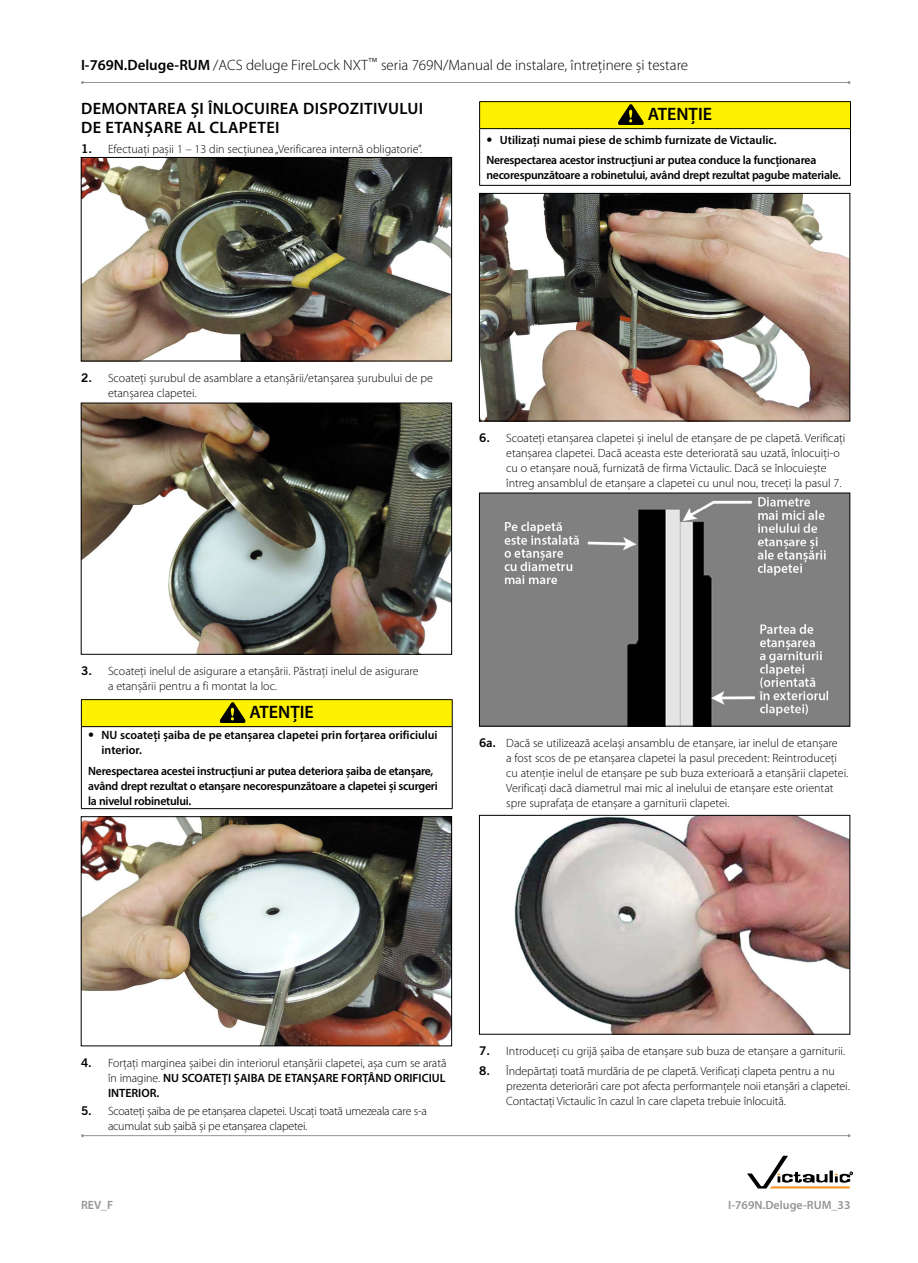
<style>
.page{position:relative;width:918px;height:1263px;background:#fff}
.page>*{position:absolute;margin:0;border:0;box-sizing:border-box;transform-origin:0 0}
.t1{font:600 18px "Myriad Pro";color:#000}
.t2{font:600 16.5px/19.8px "Myriad Pro";letter-spacing:.02em;color:#000}
.t3{font:300 15px "Myriad Pro";color:#000}
.t4{font:300 12px/15px "Myriad Pro";color:#000}
.t5{font:600 12px/15px "Myriad Pro";letter-spacing:-.02em;color:#000}
.t6{font:300 12px/15px "Myriad Pro";letter-spacing:-.02em;color:#000}
.t7{font:600 12px/15px "Myriad Pro";color:#000}
.t8{font:600 12px "Myriad Pro";color:#939598}
.s1{font-weight:600}
.s2{font-family:"Trade Gothic LT Std Bd 2";font-weight:400}
</style>
<div class="page">
<hr style="left:82px;top:82px;width:767px;height:1px;background:#939598">
<img style="left:83px;top:159px;width:367px;height:200px">
<div style="left:81px;top:157px;width:371px;height:204px;border:1px solid #000"></div>
<img style="left:83px;top:405px;width:367px;height:247px">
<div style="left:81px;top:403px;width:371px;height:251px;border:1px solid #000"></div>
<div style="left:81px;top:700px;width:371px;height:27px;background:#fff200"></div>
<hr style="left:81px;top:699px;width:372px;height:1px;background:#000">
<svg style="left:81px;top:700px;width:1px;height:26px"></svg>
<svg style="left:452px;top:700px;width:1px;height:26px"></svg>
<hr style="left:81px;top:726px;width:372px;height:1px;background:#000">
<hr style="left:81px;top:727px;width:1px;height:81px;background:#000">
<hr style="left:452px;top:727px;width:1px;height:81px;background:#000">
<hr style="left:81px;top:808px;width:372px;height:1px;background:#000">
<svg style="left:220px;top:702px;width:25px;height:20px"></svg>
<img style="left:83px;top:818px;width:367px;height:226px">
<div style="left:81px;top:816px;width:371px;height:230px;border:1px solid #000"></div>
<div style="left:480px;top:102px;width:371px;height:27px;background:#fff200"></div>
<hr style="left:479px;top:101px;width:372px;height:1px;background:#000">
<svg style="left:479px;top:102px;width:1px;height:26px"></svg>
<svg style="left:850px;top:102px;width:1px;height:26px"></svg>
<hr style="left:479px;top:128px;width:372px;height:1px;background:#000">
<hr style="left:479px;top:129px;width:1px;height:56px;background:#000">
<hr style="left:850px;top:129px;width:1px;height:56px;background:#000">
<hr style="left:479px;top:185px;width:372px;height:1px;background:#000">
<svg style="left:618px;top:104px;width:26px;height:20px"></svg>
<img style="left:481px;top:195px;width:367px;height:224px">
<div style="left:479px;top:193px;width:371px;height:228px;border:1px solid #000"></div>
<img style="left:481px;top:495px;width:367px;height:229px">
<div style="left:479px;top:493px;width:371px;height:233px;border:1px solid #000"></div>
<img style="left:514px;top:817px;width:334px;height:215px">
<div style="left:479px;top:815px;width:371px;height:219px;border:1px solid #000"></div>
<svg style="left:747px;top:1156px;width:106px;height:32px"></svg>
<hr style="left:83px;top:1135px;width:766px;height:1px;background:#939598">
<p class="t3" style="left:81px;top:57px;width:609px"><span class="s1">I-769N.Deluge-RUM</span> /ACS deluge FireLock NXT<sup>™</sup> seria 769N/Manual de instalare, întreținere și testare</p>
<h2 class="t2" style="left:81px;top:98px;width:343px">DEMONTAREA ȘI ÎNLOCUIREA DISPOZITIVULUI<br>DE ETANȘARE AL CLAPETEI</h2>
<p class="t4" style="left:81px;top:142px;width:343px"><span class="s2">1.</span> Efectuați pașii 1 – 13 din secțiunea „Verificarea internă obligatorie”.</p>
<h1 class="t1" style="left:648px;top:102px;width:66px">ATENȚIE</h1>
<p class="t5" style="left:486px;top:129px;width:331px;line-height:20.4px"><span class="s2">•</span> Utilizați numai piese de schimb furnizate de Victaulic.<br>Nerespectarea acestor instrucțiuni ar putea conduce la funcționarea</p>
<p class="t5" style="left:486px;top:167px;width:356px">necorespunzătoare a robinetului, având drept rezultat pagube materiale.</p>
<p class="t4" style="left:108px;top:370px;width:326px;text-indent:-27px"><span class="s2">2.</span> Scoateți șurubul de asamblare a etanșării/etanșarea șurubului de pe etanșarea clapetei.</p>
<p class="t4" style="left:506px;top:430px;width:341px;text-indent:-27px"><span class="s2">6.</span> Scoateți etanșarea clapetei și inelul de etanșare de pe clapetă. Verificați etanșarea clapetei. Dacă aceasta este deteriorată sau uzată, înlocuiți-o cu o etanșare nouă, furnizată de firma Victaulic. Dacă se înlocuiește întreg ansamblul de etanșare a clapetei cu unul nou, treceți la pasul 7.</p>
<p class="t4" style="left:108px;top:664px;width:312px;text-indent:-27px"><span class="s2">3.</span> Scoateți inelul de asigurare a etanșării. Păstrați inelul de asigurare a etanșării pentru a fi montat la loc.</p>
<h1 class="t1" style="left:249px;top:700px;width:66px">ATENȚIE</h1>
<p class="t7" style="left:102px;top:728px;width:338px;text-indent:-13px"><span class="s2">•</span> NU scoateți șaiba de pe etanșarea clapetei prin forțarea orificiului interior.</p>
<p class="t5" style="left:88px;top:763px;width:351px">Nerespectarea acestei instrucțiuni ar putea deteriora șaiba de etanșare, având drept rezultat o etanșare necorespunzătoare a clapetei și scurgeri la nivelul robinetului.</p>
<p class="t4" style="left:506px;top:735px;width:344px;text-indent:-27px"><span class="s2">6a.</span> Dacă se utilizează același ansamblu de etanșare, iar inelul de etanșare<br>a fost scos de pe etanșarea clapetei la pasul precedent: Reintroduceți cu atenție inelul de etanșare pe sub buza exterioară a etanșării clapetei.<br>Verificați dacă diametrul mai mic al inelului de etanșare este orientat spre suprafața de etanșare a garniturii clapetei.</p>
<p class="t4" style="left:108px;top:1055px;width:340px;text-align:justify;text-indent:-27px"><span class="s2">4.</span> Forțați marginea șaibei din interiorul etanșării clapetei, așa cum se arată în imagine. <span class="s1">NU SCOATEȚI ȘAIBA DE ETANȘARE FORȚÂND ORIFICIUL INTERIOR.</span></p>
<p class="t6" style="left:108px;top:1103px;width:320px;text-indent:-27px"><span class="s2">5.</span> Scoateți șaiba de pe etanșarea clapetei. Uscați toată umezeala care s-a acumulat sub șaibă și pe etanșarea clapetei.</p>
<p class="t4" style="left:479px;top:1044px;width:367px"><span class="s2">7.</span> Introduceți cu grijă șaiba de etanșare sub buza de etanșare a garniturii.</p>
<p class="t4" style="left:506px;top:1064px;width:345px;text-indent:-27px"><span class="s2">8.</span> Îndepărtați toată murdăria de pe clapetă. Verificați clapeta pentru a nu prezenta deteriorări care pot afecta performanțele noii etanșări a clapetei.<br>Contactați Victaulic în cazul în care clapeta trebuie înlocuită.</p>
<p class="t8" style="left:81px;top:1197px;width:34px">REV_F</p>
<p class="t8" style="left:728px;top:1197px;width:124px">I-769N.Deluge-RUM_33</p>
</div>
